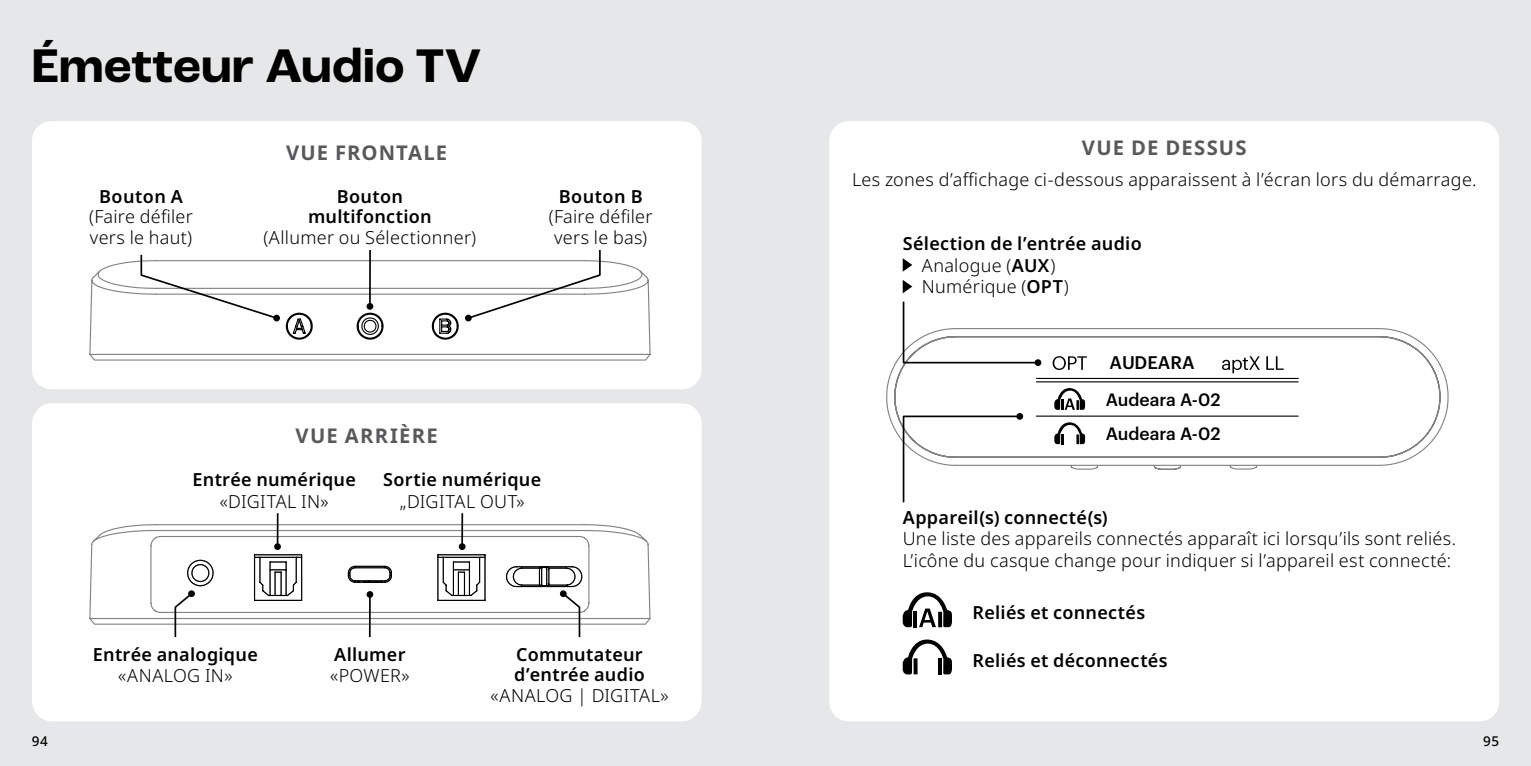
<style>
.page{position:relative;width:1531px;height:766px;background:#fff}
.page>*{position:absolute;margin:0;border:0;box-sizing:border-box;transform-origin:0 0}
.t1{font:700 49.5px "Roc Grotesk";letter-spacing:.01em;color:#000}
.t2{font:700 20.25px "Noto Sans";letter-spacing:.06em;color:#58595b}
.t3{font:300 18px/20.2px "Noto Sans";letter-spacing:.015em;color:#000}
.t4{font:600 18px/20.2px "Noto Sans";letter-spacing:.015em;color:#000}
.t5{font:500 17.78px "Graphik";color:#000}
.t6{font:500 17.55px/34.2px "Graphik";color:#000}
.t7{font:500 13.5px "Noto Sans";color:#000}
.s1{font-weight:300}
</style>
<div class="page">
<div style="left:0;top:0;width:765px;height:765px;background:#e6e7e8"></div>
<div style="left:32px;top:121px;width:669px;height:268px;background:#fff;border-radius:19px"></div>
<div style="left:32px;top:403px;width:670px;height:318px;background:#fff;border-radius:20px"></div>
<svg style="left:89px;top:523px;width:562px;height:102px"></svg>
<svg style="left:89px;top:260px;width:562px;height:101px"></svg>
<svg style="left:140px;top:250px;width:461px;height:95px"></svg>
<hr style="left:461px;top:513px;width:2px;height:33px;background:#000">
<hr style="left:277px;top:513px;width:1px;height:33px;background:#000">
<svg style="left:158px;top:544px;width:425px;height:94px"></svg>
<div style="left:188px;top:590px;width:7px;height:7px;background:#000;border-radius:50%"></div>
<hr style="left:369px;top:250px;width:2px;height:56px;background:#000">
<div style="left:366px;top:303px;width:7px;height:6px;background:#000;border-radius:50%"></div>
<div style="left:765px;top:0;width:766px;height:765px;background:#e6e7e8"></div>
<div style="left:829px;top:121px;width:670px;height:600px;background:#fff;border-radius:19px"></div>
<svg style="left:903px;top:258px;width:9px;height:13px"></svg>
<svg style="left:903px;top:280px;width:9px;height:13px"></svg>
<svg style="left:903px;top:639px;width:49px;height:35px"></svg>
<svg style="left:903px;top:592px;width:49px;height:35px"></svg>
<svg style="left:886px;top:328px;width:563px;height:142px"></svg>
<svg style="left:1222px;top:356px;width:38px;height:17px"></svg>
<svg style="left:1266px;top:356px;width:17px;height:14px"></svg>
<hr style="left:1036px;top:378px;width:262px;height:1px;background:#000">
<hr style="left:1036px;top:381px;width:262px;height:1px;background:#000">
<svg style="left:1052px;top:356px;width:35px;height:14px"></svg>
<hr style="left:1036px;top:415px;width:262px;height:1px;background:#000">
<svg style="left:1054px;top:388px;width:31px;height:22px"></svg>
<svg style="left:1054px;top:422px;width:31px;height:22px"></svg>
<svg style="left:902px;top:414px;width:119px;height:89px"></svg>
<div style="left:1016px;top:413px;width:7px;height:6px;background:#000;border-radius:50%"></div>
<svg style="left:902px;top:301px;width:138px;height:63px"></svg>
<div style="left:1034px;top:359px;width:7px;height:7px;background:#000;border-radius:50%"></div>
<h1 class="t1" style="left:32px;top:35px;width:451px">Émetteur Audio TV</h1>
<p class="t4" style="left:99px;top:187px;width:85px">Bouton A</p>
<p class="t3" style="left:89px;top:207px;width:105px">(Faire défiler vers le haut)</p>
<p class="t2" style="left:286px;top:141px;width:163px">VUE FRONTALE</p>
<p class="t4" style="left:308px;top:187px;width:125px;text-align:center">Bouton multifonction</p>
<p class="t3" style="left:264px;top:227px;width:214px">(Allumer ou Sélectionner)</p>
<p class="t4" style="left:559px;top:187px;width:85px">Bouton B</p>
<p class="t3" style="left:549px;top:207px;width:105px">(Faire défiler vers le bas)</p>
<p class="t2" style="left:295px;top:424px;width:144px">VUE ARRIÈRE</p>
<p class="t4" style="left:193px;top:469px;width:165px">Entrée numérique</p>
<p class="t3" style="left:220px;top:491px;width:110px">«DIGITAL IN»</p>
<p class="t4" style="left:383px;top:469px;width:160px">Sortie numérique</p>
<p class="t3" style="left:400px;top:491px;width:126px">„DIGITAL OUT»</p>
<p class="t4" style="left:93px;top:644px;width:166px">Entrée analogique</p>
<p class="t3" style="left:118px;top:665px;width:116px">«ANALOG IN»</p>
<p class="t4" style="left:334px;top:644px;width:73px">Allumer</p>
<p class="t3" style="left:330px;top:665px;width:81px">«POWER»</p>
<p class="t4" style="left:514px;top:644px;width:132px">Commutateur d’entrée audio</p>
<p class="t3" style="left:490px;top:685px;width:179px">«ANALOG | DIGITAL»</p>
<p class="t2" style="left:1082px;top:136px;width:166px">VUE DE DESSUS</p>
<p class="t3" style="left:852px;top:169px;width:626px">Les zones d’affichage ci-dessous apparaissent à l’écran lors du démarrage.</p>
<p class="t4" style="left:922px;top:233px;width:221px;line-height:21.6px;text-indent:-19px">Sélection de l’entrée audio<br><span class="s1">Analogue (</span>AUX<span class="s1">)<br>Numérique (</span>OPT<span class="s1">)</span></p>
<p class="t5" style="left:1109px;top:349px;width:87px">AUDEARA</p>
<p class="t6" style="left:1106px;top:381px;width:116px">Audeara A-02<br>Audeara A-02</p>
<p class="t4" style="left:903px;top:507px;width:207px">Appareil(s) connecté(s)</p>
<p class="t3" style="left:903px;top:528px;width:555px;line-height:21.6px">Une liste des appareils connectés apparaît ici lorsqu’ils sont reliés.<br>L’icône du casque change pour indiquer si l’appareil est connecté:</p>
<p class="t4" style="left:972px;top:603px;width:174px">Reliés et connectés</p>
<p class="t4" style="left:972px;top:650px;width:197px">Reliés et déconnectés</p>
<p class="t7" style="left:32px;top:733px;width:18px">94</p>
<p class="t7" style="left:1483px;top:733px;width:17px">95</p>
</div>
